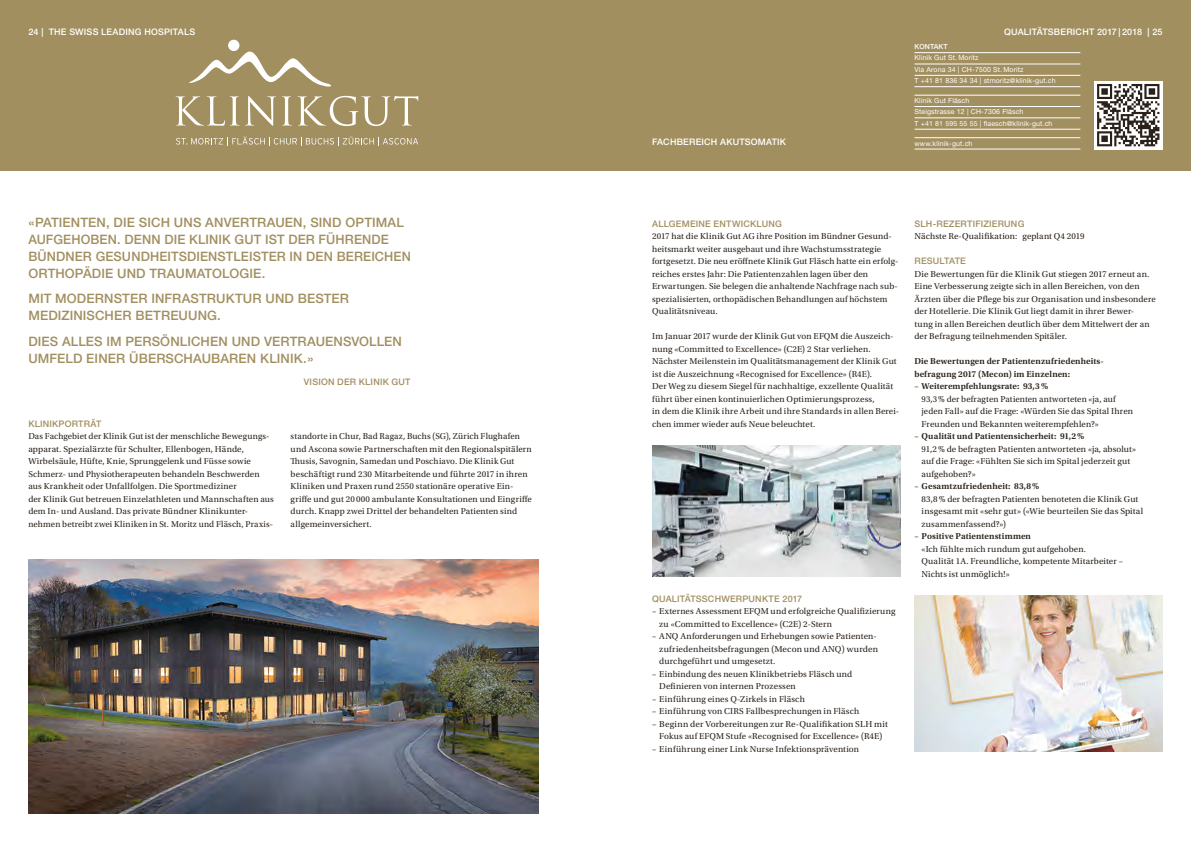
<style>
.page{position:relative;width:1191px;height:842px;background:#fff}
.page>*{position:absolute;margin:0;border:0;box-sizing:border-box;transform-origin:0 0}
.t1{font:500 13px/17px "Helvetica Neue LT Std";letter-spacing:.01em;color:#a18f60}
.t2{font:9px/12.5px "Utopia Std";letter-spacing:.01em;color:#29211a}
.t3{font:500 9px "Helvetica Neue LT Std";letter-spacing:.02em;color:#a18f60}
.t4{font:500 9px "Helvetica Neue LT Std";letter-spacing:.02em;color:#fff}
.t5{font:600 9px/12.5px "Utopia Std";letter-spacing:.015em;color:#29211a}
.t6{font:7px/11.3px "Helvetica Neue LT Std";letter-spacing:.02em;color:#fff}
.t7{font:500 7px "Helvetica Neue LT Std";letter-spacing:.02em;color:#fff}
.s1{font-weight:600}
</style>
<div class="page">
<div style="left:0;top:0;width:1191px;height:171px;background:#a18f60"></div>
<img style="left:28px;top:559px;width:511px;height:255px">
<img style="left:652px;top:445px;width:248px;height:132px">
<img style="left:914px;top:595px;width:248px;height:157px">
<hr style="left:914px;top:52px;width:166px;height:1px;background:#fff">
<hr style="left:914px;top:64px;width:166px;height:1px;background:#fff">
<hr style="left:914px;top:75px;width:166px;height:1px;background:#fff">
<hr style="left:914px;top:86px;width:166px;height:1px;background:#fff">
<hr style="left:914px;top:95px;width:166px;height:1px;background:#fff">
<hr style="left:914px;top:106px;width:166px;height:1px;background:#fff">
<hr style="left:914px;top:118px;width:166px;height:1px;background:#fff">
<hr style="left:914px;top:129px;width:166px;height:1px;background:#fff">
<hr style="left:914px;top:138px;width:166px;height:1px;background:#fff">
<hr style="left:914px;top:149px;width:166px;height:1px;background:#fff">
<div style="left:1093px;top:81px;width:69px;height:68px;background:#fff"></div>
<svg style="left:1097px;top:84px;width:62px;height:62px"></svg>
<svg style="left:176px;top:137px;width:242px;height:9px"></svg>
<svg style="left:176px;top:96px;width:100px;height:30px"></svg>
<svg style="left:282px;top:96px;width:136px;height:30px"></svg>
<div style="left:228px;top:40px;width:11px;height:11px;background:#fff;border-radius:50%"></div>
<svg style="left:189px;top:50px;width:142px;height:37px"></svg>
<p class="t4" style="left:28px;top:26px;width:168px">24 | THE SWISS LEADING HOSPITALS</p>
<p class="t4" style="left:1004px;top:26px;width:160px">QUALITÄTSBERICHT 2017 | 2018 | 25</p>
<h1 class="t1" style="left:28px;top:214px;width:384px">«PATIENTEN, DIE SICH UNS ANVERTRAUEN, SIND OPTIMAL AUFGEHOBEN. DENN DIE KLINIK GUT IST DER FÜHRENDE BÜNDNER GESUNDHEITSDIENSTLEISTER IN DEN BEREICHEN ORTHOPÄDIE UND TRAUMATOLOGIE.</h1>
<h1 class="t1" style="left:28px;top:290px;width:322px">MIT MODERNSTER INFRASTRUKTUR UND BESTER<br>MEDIZINISCHER BETREUUNG.</h1>
<h1 class="t1" style="left:28px;top:333px;width:375px">DIES ALLES IM PERSÖNLICHEN UND VERTRAUENSVOLLEN<br>UMFELD EINER ÜBERSCHAUBAREN KLINIK.»</h1>
<p class="t3" style="left:304px;top:377px;width:108px">VISION DER KLINIK GUT</p>
<p class="t3" style="left:28px;top:418px;width:75px">KLINIKPORTRÄT</p>
<p class="t2" style="left:28px;top:430px;width:247px">Das Fachgebiet der Klinik Gut ist der menschliche Bewegungs&shy;apparat. Spezialärzte für Schulter, Ellenbogen, Hände, Wirbelsäule, Hüfte, Knie, Sprunggelenk und Füsse sowie Schmerz- und Physiotherapeuten behandeln Beschwerden aus Krankheit oder Unfallfolgen. Die Sportmediziner<br>der Klinik Gut betreuen Einzelathleten und Mannschaften aus dem In- und Ausland. Das private Bündner Klinikunter&shy;nehmen betreibt zwei Kliniken in St. Moritz und Fläsch, Praxis-</p>
<p class="t2" style="left:291px;top:430px;width:243px">standorte in Chur, Bad Ragaz, Buchs (SG), Zürich Flughafen und Ascona sowie Partnerschaften mit den Regionalspitälern Thusis, Savognin, Samedan und Poschiavo. Die Klinik Gut beschäftigt rund 230 Mitarbeitende und führte 2017 in ihren Kliniken und Praxen rund 2550 stationäre operative Ein&shy;griffe und gut 20000 ambulante Konsultationen und Eingriffe durch. Knapp zwei Drittel der behandelten Patienten sind allgemeinversichert.</p>
<p class="t4" style="left:652px;top:137px;width:135px">FACHBEREICH AKUTSOMATIK</p>
<p class="t7" style="left:914px;top:43px;width:35px">KONTAKT</p>
<p class="t6" style="left:914px;top:52px;width:143px">Klinik Gut St. Moritz<br>Via Arona 34 | CH-7500 St. Moritz<br>T +41 81 836 34 34 | stmoritz@klinik-gut.ch</p>
<p class="t6" style="left:914px;top:95px;width:139px">Klinik Gut Fläsch<br>Steigstrasse 12 | CH-7306 Fläsch<br>T +41 81 595 55 55 | flaesch@klinik-gut.ch</p>
<p class="t6" style="left:914px;top:137px;width:59px">www.klinik-gut.ch</p>
<p class="t3" style="left:652px;top:218px;width:131px">ALLGEMEINE ENTWICKLUNG</p>
<p class="t2" style="left:652px;top:230px;width:247px">2017 hat die Klinik Gut AG ihre Position im Bündner Gesund&shy;heitsmarkt weiter ausgebaut und ihre Wachstumsstrategie fortgesetzt. Die neu eröffnete Klinik Gut Fläsch hatte ein erfolg&shy;reiches erstes Jahr: Die Patientenzahlen lagen über den Erwartungen. Sie belegen die anhaltende Nachfrage nach sub&shy;spezialisierten, orthopädischen Behandlungen auf höchstem Qualitätsniveau.</p>
<p class="t2" style="left:652px;top:330px;width:248px">Im Januar 2017 wurde der Klinik Gut von EFQM die Auszeich&shy;nung «Committed to Excellence» (C2E) 2 Star verliehen.<br>Nächster Meilenstein im Qualitätsmanagement der Klinik Gut ist die Auszeichnung «Recognised for Excellence» (R4E).<br>Der Weg zu diesem Siegel für nachhaltige, exzellente Qualität führt über einen kontinuierlichen Optimierungsprozess,<br>in dem die Klinik ihre Arbeit und ihre Standards in allen Berei&shy;chen immer wieder aufs Neue beleuchtet.</p>
<p class="t3" style="left:652px;top:593px;width:152px">QUALITÄTSSCHWERPUNKTE 2017</p>
<p class="t2" style="left:659px;top:605px;width:238px;text-indent:-7px">– Externes Assessment EFQM und erfolgreiche Qualifizierung zu «Committed to Excellence» (C2E) 2-Stern</p>
<p class="t2" style="left:659px;top:630px;width:220px;text-indent:-7px">– ANQ Anforderungen und Erhebungen sowie Patienten&shy;zufriedenheitsbefragungen (Mecon und ANQ) wurden durchgeführt und umgesetzt.</p>
<p class="t2" style="left:659px;top:668px;width:194px;text-indent:-7px">– Einbindung des neuen Klinikbetriebs Fläsch und<br>Definieren von internen Prozessen</p>
<p class="t2" style="left:652px;top:693px;width:154px">– Einführung eines Q-Zirkels in Fläsch</p>
<p class="t2" style="left:652px;top:705px;width:208px">– Einführung von CIRS Fallbesprechungen in Fläsch</p>
<p class="t2" style="left:652px;top:718px;width:237px;text-align:center">– Beginn der Vorbereitungen zur Re-Qualifikation SLH mit<br>Fokus auf EFQM Stufe «Recognised for Excellence» (R4E)</p>
<p class="t2" style="left:652px;top:743px;width:208px">– Einführung einer Link Nurse Infektionsprävention</p>
<p class="t3" style="left:914px;top:218px;width:111px">SLH-REZERTIFIZIERUNG</p>
<p class="t2" style="left:914px;top:230px;width:172px">Nächste Re-Qualifikation: geplant Q4 2019</p>
<p class="t3" style="left:914px;top:256px;width:53px">RESULTATE</p>
<p class="t2" style="left:914px;top:268px;width:243px">Die Bewertungen für die Klinik Gut stiegen 2017 erneut an.<br>Eine Verbesserung zeigte sich in allen Bereichen, von den Ärzten über die Pflege bis zur Organisation und insbesondere der Hotellerie. Die Klinik Gut liegt damit in ihrer Bewer-<br>tung in allen Bereichen deutlich über dem Mittelwert der an der Befragung teilnehmenden Spitäler.</p>
<p class="t5" style="left:914px;top:355px;width:191px">Die Bewertungen der Patientenzufriedenheits&shy;befragung 2017 (Mecon) im Einzelnen:</p>
<p class="t2" style="left:921px;top:380px;width:213px;text-indent:-7px">– <span class="s1">Weiterempfehlungsrate: 93,3%<br></span>93,3% der befragten Patienten antworteten «ja, auf jeden Fall» auf die Frage: «Würden Sie das Spital Ihren Freunden und Bekannten weiterempfehlen?»</p>
<p class="t2" style="left:921px;top:430px;width:216px;text-indent:-7px">– <span class="s1">Qualität und Patientensicherheit: 91,2%<br></span>91,2% de befragten Patienten antworteten «ja, absolut» auf die Frage: «Fühlten Sie sich im Spital jederzeit gut aufgehoben?»</p>
<p class="t2" style="left:921px;top:480px;width:223px;text-indent:-7px">– <span class="s1">Gesamtzufriedenheit: 83,8%<br></span>83,8% der befragten Patienten benoteten die Klinik Gut insgesamt mit «sehr gut» («Wie beurteilen Sie das Spital zusammenfassend?»)</p>
<p class="t2" style="left:921px;top:530px;width:203px;text-indent:-7px">– <span class="s1">Positive Patientenstimmen<br></span>«Ich fühlte mich rundum gut aufgehoben.<br>Qualität 1A. Freundliche, kompetente Mitarbeiter – Nichts ist unmöglich!»</p>
</div>
